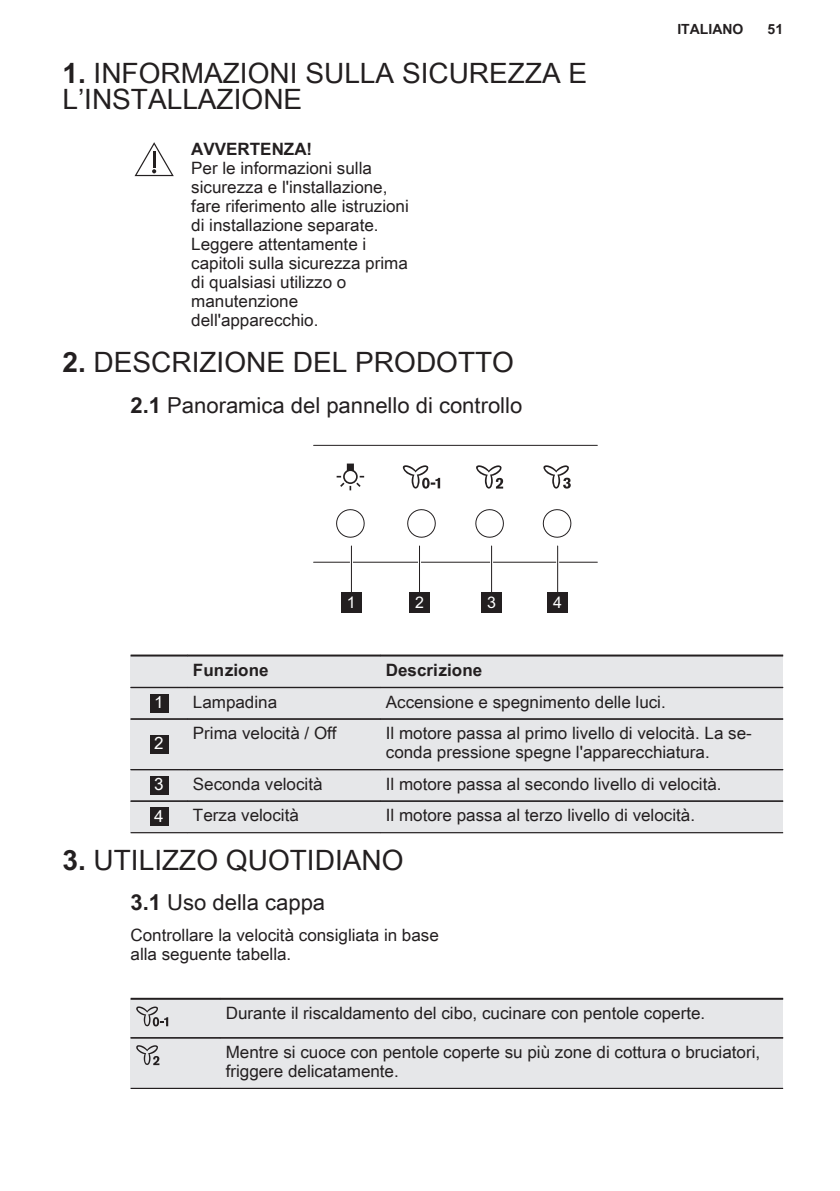
<style>
.page{position:relative;width:840px;height:1191px;background:#fff}
.page>*{position:absolute;margin:0;border:0;box-sizing:border-box;transform-origin:0 0}
.t1{font:28px/26px "Arial Unicode MS";color:#231f20}
.t2{font:22px "Arial Unicode MS";color:#231f20}
.t3{font:17px/19px "Arial Unicode MS";color:#231f20}
.t4{font:700 17px "Arial Unicode MS";color:#231f20}
.t5{font:17px "Arial Unicode MS";color:#fff}
.t6{font:16px "Arial";color:#fff}
.t7{font:700 14px "Arial Unicode MS";color:#231f20}
.s1{font-weight:700}
</style>
<div class="page">
<svg style="left:134px;top:142px;width:40px;height:34px"></svg>
<svg style="left:336px;top:509px;width:29px;height:29px"></svg>
<svg style="left:407px;top:509px;width:29px;height:29px"></svg>
<svg style="left:475px;top:509px;width:29px;height:29px"></svg>
<svg style="left:542px;top:509px;width:30px;height:29px"></svg>
<svg style="left:336px;top:463px;width:28px;height:27px"></svg>
<svg style="left:476px;top:465px;width:27px;height:23px"></svg>
<svg style="left:543px;top:465px;width:27px;height:23px"></svg>
<svg style="left:402px;top:465px;width:38px;height:23px"></svg>
<hr style="left:313px;top:562px;width:284px;height:1px;background:#231f20">
<hr style="left:313px;top:445px;width:284px;height:1px;background:#231f20">
<hr style="left:556px;top:546px;width:3px;height:56px;background:#fff">
<hr style="left:557px;top:546px;width:1px;height:56px;background:#231f20">
<div style="left:547px;top:592px;width:20px;height:20px;background:#231f20"></div>
<hr style="left:490px;top:546px;width:3px;height:56px;background:#fff">
<hr style="left:491px;top:546px;width:1px;height:56px;background:#231f20">
<div style="left:481px;top:592px;width:20px;height:20px;background:#231f20"></div>
<hr style="left:418px;top:546px;width:3px;height:56px;background:#fff">
<hr style="left:419px;top:546px;width:1px;height:56px;background:#231f20">
<div style="left:409px;top:592px;width:20px;height:20px;background:#231f20"></div>
<hr style="left:350px;top:546px;width:3px;height:56px;background:#fff">
<hr style="left:351px;top:546px;width:1px;height:56px;background:#231f20">
<div style="left:341px;top:592px;width:20px;height:20px;background:#231f20"></div>
<div style="left:130px;top:655px;width:652px;height:177px;background:#e6e7e9"></div>
<div style="left:150px;top:694px;width:19px;height:18px;background:#231f20"></div>
<div style="left:150px;top:735px;width:19px;height:18px;background:#231f20"></div>
<div style="left:150px;top:776px;width:19px;height:18px;background:#231f20"></div>
<div style="left:150px;top:807px;width:19px;height:19px;background:#231f20"></div>
<hr style="left:130px;top:654px;width:57px;height:2px;background:#231f20">
<hr style="left:187px;top:654px;width:193px;height:2px;background:#231f20">
<hr style="left:380px;top:654px;width:402px;height:2px;background:#231f20">
<hr style="left:130px;top:687px;width:57px;height:1px;background:#231f20">
<hr style="left:187px;top:687px;width:193px;height:1px;background:#231f20">
<hr style="left:380px;top:687px;width:402px;height:1px;background:#231f20">
<hr style="left:130px;top:718px;width:57px;height:1px;background:#231f20">
<hr style="left:187px;top:718px;width:193px;height:1px;background:#231f20">
<hr style="left:380px;top:718px;width:402px;height:1px;background:#231f20">
<hr style="left:130px;top:769px;width:57px;height:1px;background:#231f20">
<hr style="left:187px;top:769px;width:193px;height:1px;background:#231f20">
<hr style="left:380px;top:769px;width:402px;height:1px;background:#231f20">
<hr style="left:130px;top:800px;width:57px;height:1px;background:#231f20">
<hr style="left:130px;top:832px;width:57px;height:1px;background:#231f20">
<hr style="left:187px;top:800px;width:193px;height:1px;background:#231f20">
<hr style="left:187px;top:832px;width:193px;height:1px;background:#231f20">
<hr style="left:380px;top:800px;width:402px;height:1px;background:#231f20">
<hr style="left:380px;top:832px;width:402px;height:1px;background:#231f20">
<div style="left:130px;top:998px;width:652px;height:90px;background:#e6e7e9"></div>
<svg style="left:136px;top:1006px;width:32px;height:20px"></svg>
<svg style="left:136px;top:1045px;width:23px;height:20px"></svg>
<hr style="left:130px;top:997px;width:90px;height:2px;background:#231f20">
<hr style="left:220px;top:997px;width:562px;height:2px;background:#231f20">
<hr style="left:130px;top:1037px;width:90px;height:1px;background:#231f20">
<hr style="left:130px;top:1087px;width:90px;height:2px;background:#231f20">
<hr style="left:220px;top:1037px;width:562px;height:1px;background:#231f20">
<hr style="left:220px;top:1087px;width:562px;height:2px;background:#231f20">
<p class="t1" style="left:62px;top:59px;width:526px"><span class="s1">1.</span> INFORMAZIONI SULLA SICUREZZA E<br>L’INSTALLAZIONE</p>
<p class="t3" style="left:191px;top:139px;width:219px"><span class="s1">AVVERTENZA!<br></span>Per le informazioni sulla sicurezza e l'installazione, fare riferimento alle istruzioni di installazione separate.<br>Leggere attentamente i capitoli sulla sicurezza prima di qualsiasi utilizzo o manutenzione dell'apparecchio.</p>
<p class="t1" style="left:62px;top:349px;width:453px"><span class="s1">2.</span> DESCRIZIONE DEL PRODOTTO</p>
<p class="t2" style="left:130px;top:389px;width:393px"><span class="s1">2.1</span> Panoramica del pannello di controllo</p>
<p class="t6" style="left:347px;top:593px;width:10px">1</p>
<p class="t6" style="left:415px;top:593px;width:10px">2</p>
<p class="t6" style="left:487px;top:593px;width:10px">3</p>
<p class="t6" style="left:553px;top:593px;width:10px">4</p>
<p class="t4" style="left:193px;top:657px;width:77px">Funzione</p>
<p class="t4" style="left:385px;top:657px;width:98px">Descrizione</p>
<p class="t7" style="left:677px;top:19px;width:68px">ITALIANO</p>
<p class="t7" style="left:767px;top:19px;width:17px">51</p>
<p class="t5" style="left:154px;top:690px;width:11px">1</p>
<p class="t3" style="left:193px;top:692px;width:86px">Lampadina</p>
<p class="t3" style="left:385px;top:692px;width:281px">Accensione e spegnimento delle luci.</p>
<p class="t5" style="left:154px;top:731px;width:11px">2</p>
<p class="t3" style="left:193px;top:723px;width:145px">Prima velocità / Off</p>
<p class="t3" style="left:385px;top:723px;width:367px">Il motore passa al primo livello di velocità. La se‐ conda pressione spegne l'apparecchiatura.</p>
<p class="t5" style="left:154px;top:772px;width:11px">3</p>
<p class="t3" style="left:193px;top:774px;width:131px">Seconda velocità</p>
<p class="t3" style="left:385px;top:774px;width:337px">Il motore passa al secondo livello di velocità.</p>
<p class="t5" style="left:154px;top:803px;width:11px">4</p>
<p class="t3" style="left:193px;top:805px;width:107px">Terza velocità</p>
<p class="t3" style="left:385px;top:805px;width:310px">Il motore passa al terzo livello di velocità.</p>
<p class="t1" style="left:62px;top:846px;width:342px"><span class="s1">3.</span> UTILIZZO QUOTIDIANO</p>
<p class="t2" style="left:130px;top:886px;width:196px"><span class="s1">3.1</span> Uso della cappa</p>
<p class="t3" style="left:130px;top:924px;width:310px">Controllare la velocità consigliata in base alla seguente tabella.</p>
<p class="t3" style="left:225px;top:1003px;width:481px">Durante il riscaldamento del cibo, cucinare con pentole coperte.</p>
<p class="t3" style="left:225px;top:1042px;width:535px">Mentre si cuoce con pentole coperte su più zone di cottura o bruciatori, friggere delicatamente.</p>
</div>
